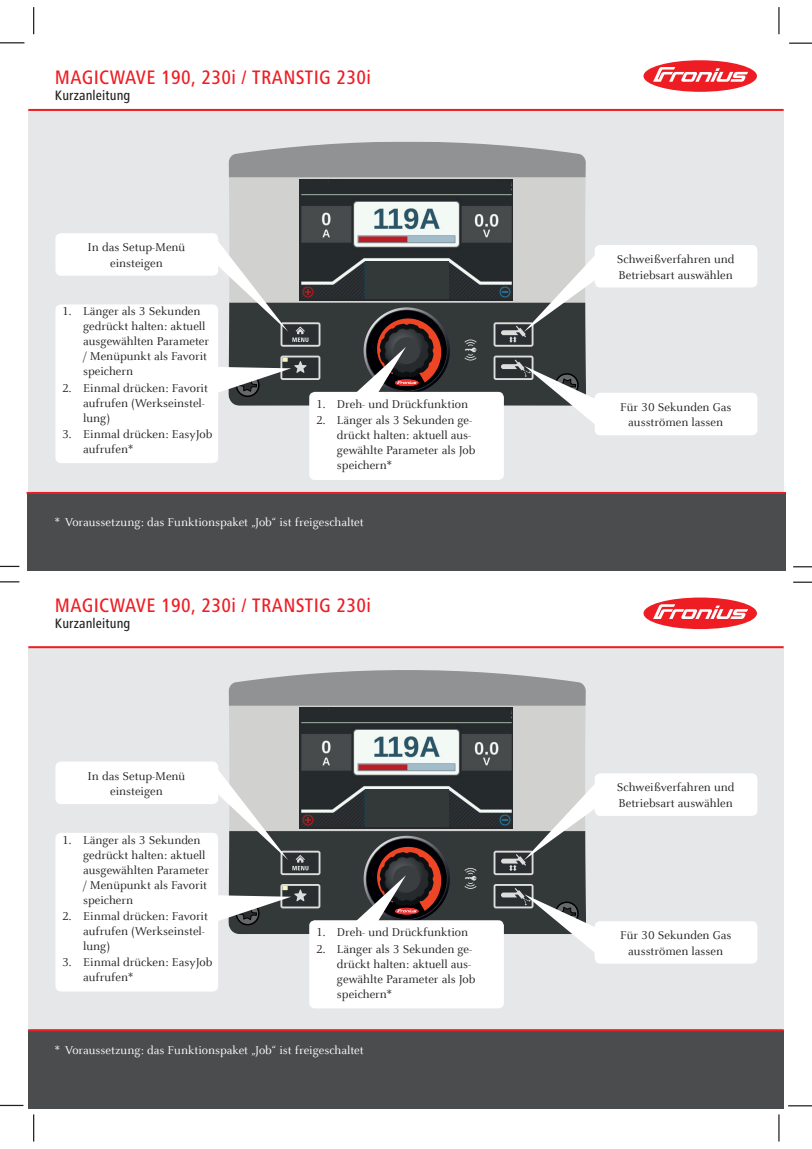
<style>
.page{position:relative;width:812px;height:1149px;background:#fff}
.page>*{position:absolute;margin:0;border:0;box-sizing:border-box;transform-origin:0 0}
.t1{font:500 condensed 20.25px "Frutiger Next LTW1 G";letter-spacing:.02em;color:#ee1d23}
.t2{font:500 condensed 14.12px "Frutiger Next LTW1 G";letter-spacing:.01em;color:#231f20}
.t3{font:12.5px/15px "Celeste Offc Pro";color:#231f20}
.t4{font:12.5px "Celeste Offc Pro";color:#fff}
</style>
<div class="page">
<div style="left:28px;top:110px;width:755px;height:383px;background:#e6e7e9"></div>
<div style="left:28px;top:647px;width:755px;height:382px;background:#e6e7e9"></div>
<div style="left:27px;top:493px;width:758px;height:77px;background:#4b4c4d"></div>
<div style="left:28px;top:1029px;width:755px;height:78px;background:#4b4c4d"></div>
<hr style="left:28px;top:109px;width:755px;height:2px;background:#ee1d23">
<hr style="left:28px;top:646px;width:755px;height:2px;background:#ee1d23">
<hr style="left:27px;top:492px;width:758px;height:2px;background:#ee1d23">
<hr style="left:28px;top:1028px;width:755px;height:2px;background:#ee1d23">
<div style="left:643px;top:597px;width:113px;height:32px;background:#ee1d23;border-radius:50%"></div>
<svg style="left:653px;top:604px;width:95px;height:14px"></svg>
<div style="left:643px;top:60px;width:113px;height:32px;background:#ee1d23;border-radius:50%"></div>
<svg style="left:653px;top:67px;width:95px;height:15px"></svg>
<svg style="left:793px;top:581px;width:18px;height:1px"></svg>
<svg style="left:793px;top:566px;width:18px;height:1px"></svg>
<svg style="left:778px;top:7px;width:1px;height:27px"></svg>
<svg style="left:789px;top:43px;width:22px;height:1px"></svg>
<hr style="left:788px;top:1104px;width:23px;height:2px;background:#231f20">
<svg style="left:778px;top:1114px;width:1px;height:27px"></svg>
<svg style="left:0;top:565px;width:19px;height:2px"></svg>
<svg style="left:0;top:581px;width:19px;height:1px"></svg>
<svg style="left:33px;top:1114px;width:1px;height:27px"></svg>
<svg style="left:0;top:1104px;width:23px;height:1px"></svg>
<svg style="left:0;top:42px;width:24px;height:1px"></svg>
<svg style="left:33px;top:7px;width:1px;height:27px"></svg>
<div style="left:229px;top:705px;width:356px;height:63px;background:#d1d1d0"></div>
<svg style="left:229px;top:670px;width:356px;height:35px;background:#9b9c9d"></svg>
<img style="left:300px;top:707px;width:213px;height:61px">
<div style="left:301px;top:710px;width:209px;height:11px;background:#252a2d"></div>
<div style="left:229px;top:177px;width:356px;height:63px;background:#d1d1d0"></div>
<svg style="left:229px;top:142px;width:356px;height:35px;background:#9a9b9d"></svg>
<img style="left:300px;top:179px;width:213px;height:61px">
<div style="left:301px;top:182px;width:209px;height:11px;background:#252a2d"></div>
<div style="left:55px;top:761px;width:163px;height:42px;background:#fff;border-radius:6px"></div>
<div style="left:55px;top:233px;width:163px;height:42px;background:#fff;border-radius:6px"></div>
<div style="left:594px;top:773px;width:163px;height:42px;background:#fff;border-radius:6px"></div>
<div style="left:594px;top:245px;width:163px;height:42px;background:#fff;border-radius:6px"></div>
<div style="left:594px;top:920px;width:163px;height:43px;background:#fff;border-radius:6px"></div>
<div style="left:594px;top:392px;width:163px;height:43px;background:#fff;border-radius:6px"></div>
<svg style="left:217px;top:768px;width:378px;height:184px;background:#6c6d6e"></svg>
<svg style="left:217px;top:240px;width:378px;height:185px;background:#6d6d6e"></svg>
<div style="left:55px;top:832px;width:163px;height:159px;background:#fff;border-radius:6px"></div>
<div style="left:55px;top:304px;width:163px;height:159px;background:#fff;border-radius:6px"></div>
<div style="left:309px;top:919px;width:195px;height:89px;background:#fff;border-radius:6px"></div>
<div style="left:309px;top:392px;width:195px;height:88px;background:#fff;border-radius:6px"></div>
<h1 class="t1" style="left:55px;top:65px;width:317px">MAGICWAVE 190, 230i / TRANSTIG 230i</h1>
<p class="t2" style="left:55px;top:87px;width:77px">Kurzanleitung</p>
<p class="t3" style="left:87px;top:239px;width:99px;line-height:15.5px;text-align:center">In das Setup-Menü einsteigen</p>
<p class="t3" style="left:83px;top:304px;width:127px;text-indent:-21px">1. Länger als 3 Sekunden gedrückt halten: aktuell ausgewählten Parameter / Menüpunkt als Favorit speichern</p>
<p class="t3" style="left:83px;top:380px;width:126px;text-indent:-21px">2. Einmal drücken: Favorit aufrufen (Werkseinstel&shy;lung)</p>
<p class="t3" style="left:83px;top:426px;width:131px;text-indent:-21px">3. Einmal drücken: EasyJob aufrufen*</p>
<p class="t3" style="left:316px;top:396px;width:154px">1. Dreh- und Drückfunktion</p>
<p class="t3" style="left:337px;top:412px;width:140px;text-indent:-21px">2. Länger als 3 Sekunden ge&shy;drückt halten: aktuell aus&shy;gewählte Parameter als Job speichern*</p>
<p class="t4" style="left:55px;top:514px;width:310px">* Voraussetzung: das Funktionspaket „Job“ ist freigeschaltet</p>
<h1 class="t1" style="left:55px;top:593px;width:317px">MAGICWAVE 190, 230i / TRANSTIG 230i</h1>
<p class="t2" style="left:55px;top:615px;width:77px">Kurzanleitung</p>
<p class="t3" style="left:87px;top:767px;width:99px;line-height:15.5px;text-align:center">In das Setup-Menü einsteigen</p>
<p class="t3" style="left:83px;top:831px;width:127px;text-indent:-21px">1. Länger als 3 Sekunden gedrückt halten: aktuell ausgewählten Parameter / Menüpunkt als Favorit speichern</p>
<p class="t3" style="left:83px;top:908px;width:126px;text-indent:-21px">2. Einmal drücken: Favorit aufrufen (Werkseinstel&shy;lung)</p>
<p class="t3" style="left:83px;top:954px;width:131px;text-indent:-21px">3. Einmal drücken: EasyJob aufrufen*</p>
<p class="t3" style="left:316px;top:924px;width:154px">1. Dreh- und Drückfunktion</p>
<p class="t3" style="left:337px;top:940px;width:140px;text-indent:-21px">2. Länger als 3 Sekunden ge&shy;drückt halten: aktuell aus&shy;gewählte Parameter als Job speichern*</p>
<p class="t4" style="left:55px;top:1042px;width:310px">* Voraussetzung: das Funktionspaket „Job“ ist freigeschaltet</p>
<p class="t3" style="left:616px;top:251px;width:119px;line-height:15.5px">Schweißverfahren und<br>Betriebsart auswählen</p>
<p class="t3" style="left:620px;top:399px;width:113px;line-height:15.5px;text-align:center">Für 30 Sekunden Gas ausströmen lassen</p>
<p class="t3" style="left:616px;top:779px;width:119px;line-height:15.5px">Schweißverfahren und<br>Betriebsart auswählen</p>
<p class="t3" style="left:620px;top:927px;width:113px;line-height:15.5px;text-align:center">Für 30 Sekunden Gas ausströmen lassen</p>
</div>
